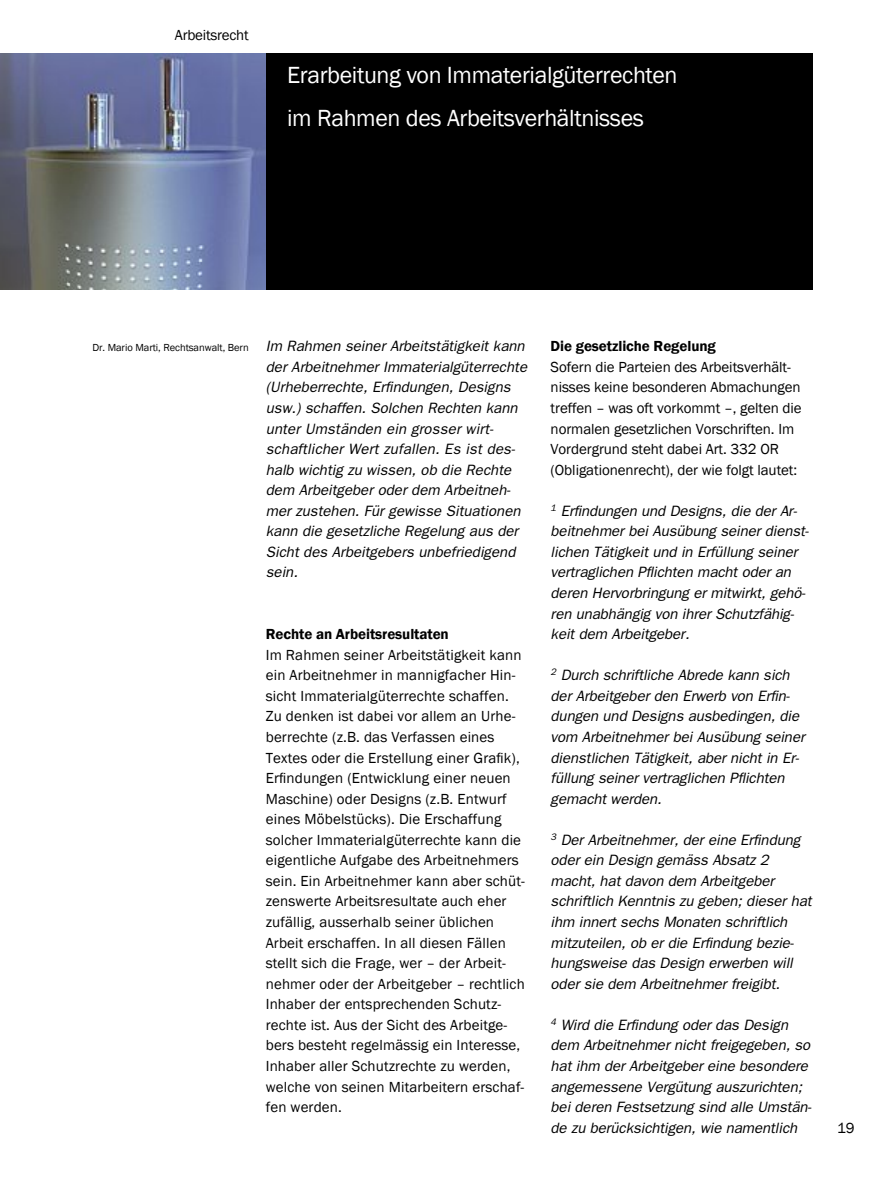
<style>
.page{position:relative;width:893px;height:1187px;background:#fff}
.page>*{position:absolute;margin:0;border:0;box-sizing:border-box;transform-origin:0 0}
.t1{font:24px/42.5px "Franklin Gothic Book OV PISUHC";letter-spacing:-.015em;color:#fff}
.t2{font:15px/20.5px "Franklin Gothic Book Oblique OV RISUHC";letter-spacing:-.005em;color:#000}
.t3{font:15px/20.5px "Franklin Gothic Book OV PISUHC";letter-spacing:.01em;color:#000}
.t4{font:15px "Franklin Gothic Demi OV SISUHC";letter-spacing:-.005em;color:#000}
.t5{font:15px "Franklin Gothic Book OV PISUHC";letter-spacing:-.015em;color:#000}
.s1{font-family:"Franklin Gothic Book OV PISUHC";font-size:10.5px}
</style>
<div class="page">
<img style="left:0;top:53px;width:266px;height:236px">
<div style="left:266px;top:53px;width:546px;height:236px;background:#000"></div>
<p class="t5" style="left:175px;top:26px;width:75px">Arbeitsrecht</p>
<h1 class="t1" style="left:287px;top:53px;width:392px">Erarbeitung von Immaterialgüterrechten im Rahmen des Arbeitsverhältnisses</h1>
<p class="t2" style="left:266px;top:336px;width:263px;text-indent:-173px"><span class="s1">Dr. Mario Marti, Rechtsanwalt, Bern</span> Im Rahmen seiner Arbeitstätigkeit kann der Arbeitnehmer Immaterialgüterrechte (Urheberrechte, Erfindungen, Designs usw.) schaffen. Solchen Rechten kann unter Umständen ein grosser wirt&shy;schaftlicher Wert zufallen. Es ist des&shy;halb wichtig zu wissen, ob die Rechte dem Arbeitgeber oder dem Arbeitneh&shy;mer zustehen. Für gewisse Situationen kann die gesetzliche Regelung aus der Sicht des Arbeitgebers unbefriedigend sein.</p>
<p class="t4" style="left:266px;top:625px;width:185px">Rechte an Arbeitsresultaten</p>
<p class="t3" style="left:266px;top:644px;width:261px">Im Rahmen seiner Arbeitstätigkeit kann ein Arbeitnehmer in mannigfacher Hin&shy;sicht Immaterialgüterrechte schaffen.<br>Zu denken ist dabei vor allem an Urhe&shy;berrechte (z.B. das Verfassen eines Textes oder die Erstellung einer Grafik), Erfindungen (Entwicklung einer neuen Maschine) oder Designs (z.B. Entwurf eines Möbelstücks). Die Erschaffung solcher Immaterialgüterrechte kann die eigentliche Aufgabe des Arbeitnehmers sein. Ein Arbeitnehmer kann aber schüt&shy;zenswerte Arbeitsresultate auch eher zufällig, ausserhalb seiner üblichen Arbeit erschaffen. In all diesen Fällen stellt sich die Frage, wer – der Arbeit&shy;nehmer oder der Arbeitgeber – rechtlich Inhaber der entsprechenden Schutz&shy;rechte ist. Aus der Sicht des Arbeitge&shy;bers besteht regelmässig ein Interesse, Inhaber aller Schutzrechte zu werden, welche von seinen Mitarbeitern erschaf&shy;fen werden.</p>
<p class="t4" style="left:551px;top:337px;width:167px">Die gesetzliche Regelung</p>
<p class="t3" style="left:551px;top:356px;width:253px">Sofern die Parteien des Arbeitsverhält&shy;nisses keine besonderen Abmachungen treffen – was oft vorkommt –, gelten die normalen gesetzlichen Vorschriften. Im Vordergrund steht dabei Art. 332 OR (Obligationenrecht), der wie folgt lautet:</p>
<p class="t2" style="left:551px;top:500px;width:260px"><sup>1</sup> Erfindungen und Designs, die der Ar&shy;beitnehmer bei Ausübung seiner dienst&shy;lichen Tätigkeit und in Erfüllung seiner vertraglichen Pflichten macht oder an deren Hervorbringung er mitwirkt, gehö&shy;ren unabhängig von ihrer Schutzfähig&shy;keit dem Arbeitgeber.</p>
<p class="t2" style="left:551px;top:665px;width:256px"><sup>2</sup> Durch schriftliche Abrede kann sich der Arbeitgeber den Erwerb von Erfin&shy;dungen und Designs ausbedingen, die vom Arbeitnehmer bei Ausübung seiner dienstlichen Tätigkeit, aber nicht in Er&shy;füllung seiner vertraglichen Pflichten gemacht werden.</p>
<p class="t2" style="left:551px;top:829px;width:262px"><sup>3</sup> Der Arbeitnehmer, der eine Erfindung oder ein Design gemäss Absatz 2 macht, hat davon dem Arbeitgeber schriftlich Kenntnis zu geben; dieser hat ihm innert sechs Monaten schriftlich mitzuteilen, ob er die Erfindung bezie&shy;hungsweise das Design erwerben will oder sie dem Arbeitnehmer freigibt.</p>
<p class="t2" style="left:551px;top:1014px;width:262px"><sup>4</sup> Wird die Erfindung oder das Design dem Arbeitnehmer nicht freigegeben, so hat ihm der Arbeitgeber eine besondere angemessene Vergütung auszurichten; bei deren Festsetzung sind alle Umstän&shy;de zu berücksichtigen, wie namentlich</p>
<p class="t3" style="left:837px;top:1117px;width:19px">19</p>
</div>
